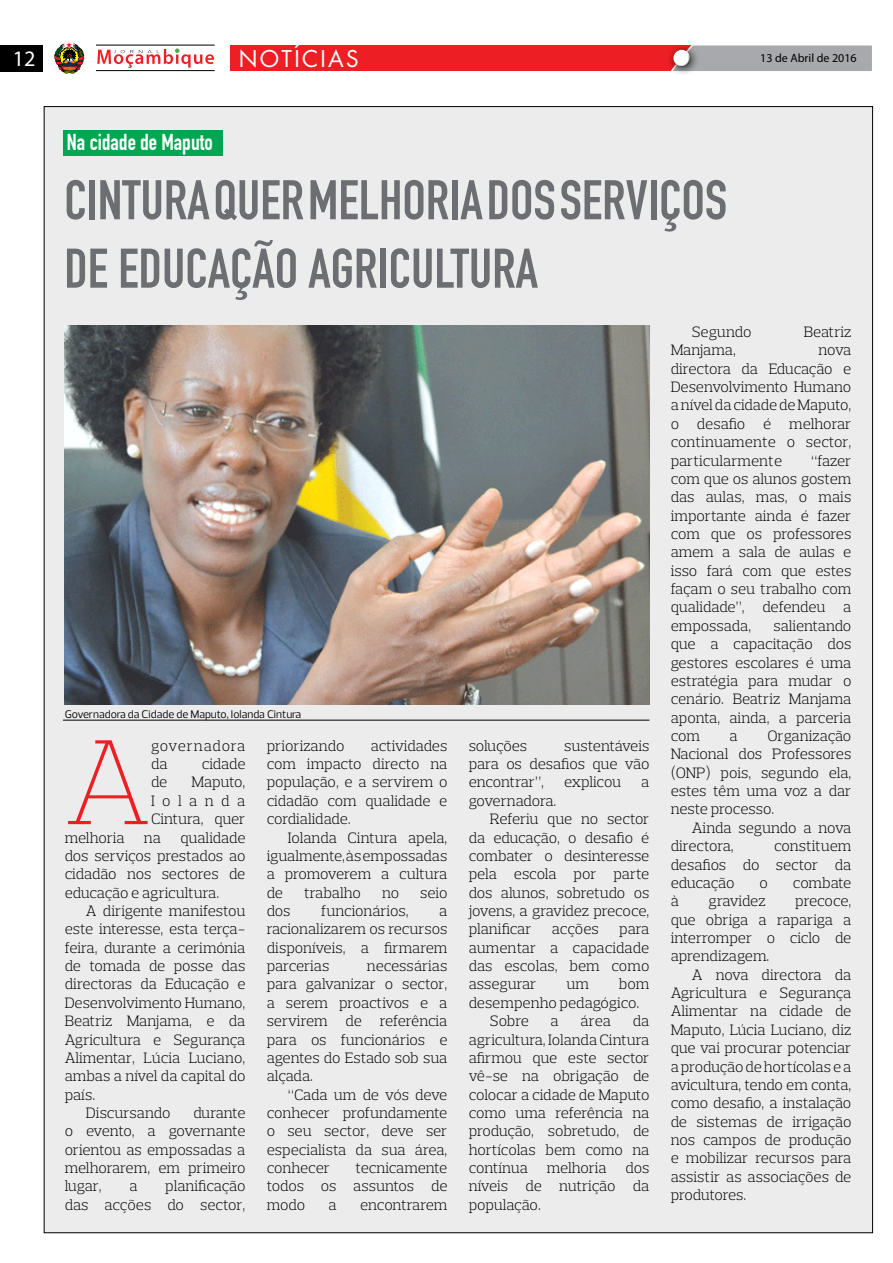
<style>
.page{position:relative;width:893px;height:1263px;background:#fff}
.page>*{position:absolute;margin:0;border:0;box-sizing:border-box;transform-origin:0 0}
.t1{font:200 123.3px "Prelo Slab";color:#ed1f24}
.t2{font:700 54.9px/68.4px "DIN Condensed";color:#6d6e71}
.t3{font:700 22.5px "DIN Condensed";color:#fff}
.t4{font:22.5px "Futura";letter-spacing:.1em;color:#fff}
.t5{font:22.2px "Myriad Pro";color:#fff}
.t6{font:300 15.3px/18.3px "Prelo Slab";letter-spacing:-.01em;color:#000;text-align:justify}
.t7{font:300 15.3px/18.3px "Prelo Slab";letter-spacing:.04em;color:#000}
.t8{font:12px "Myriad Pro";color:#000}
.t9{font:11.25px "Prelo";color:#000}
</style>
<div class="page">
<div style="left:44px;top:107px;width:829px;height:1126px;background:#ececed"></div>
<div style="left:64px;top:130px;width:159px;height:26px;background:#00a651"></div>
<div style="left:230px;top:45px;width:642px;height:26px;background:#ed1f24"></div>
<div style="left:699px;top:45px;width:173px;height:26px;background:#a7a9ac"></div>
<div style="left:0;top:45px;width:43px;height:26px;background:#000"></div>
<div style="left:42px;top:31px;width:55px;height:55px;background:#fff"></div>
<svg style="left:54px;top:42px;width:30px;height:32px"></svg>
<div style="left:667px;top:44px;width:32px;height:32px;background:#000;opacity:.75"></div>
<div style="left:672px;top:49px;width:20px;height:14px;background:#fff;opacity:.75"></div>
<div style="left:672px;top:52px;width:20px;height:17px;background:#000;opacity:.75"></div>
<hr style="left:96px;top:70px;width:119px;height:1px;background:#000">
<hr style="left:96px;top:45px;width:119px;height:1px;background:#000">
<svg style="left:97px;top:48px;width:117px;height:20px"></svg>
<img style="left:65px;top:326px;width:584px;height:379px">
<hr style="left:63px;top:720px;width:586px;height:1px;background:#000">
<h3 class="t5" style="left:13px;top:45px;width:24px">12</h3>
<h3 class="t4" style="left:239px;top:44px;width:121px">NOTÍCIAS</h3>
<p class="t8" style="left:760px;top:51px;width:98px">13 de Abril de 2016</p>
<h3 class="t3" style="left:67px;top:129px;width:147px">Na cidade de Maputo</h3>
<h2 class="t2" style="left:64px;top:166px;width:664px">CINTURA QUER MELHORIA DOS SERVIÇOS<br>DE EDUCAÇÃO AGRICULTURA</h2>
<p class="t9" style="left:65px;top:707px;width:238px">Governadora da Cidade de Maputo, Iolanda Cintura</p>
<h1 class="t1" style="left:65px;top:707px;width:88px">A</h1>
<p class="t7" style="left:151px;top:736px;width:96px">governadora da</p>
<p class="t6" style="left:202px;top:755px;width:45px">cidade</p>
<p class="t6" style="left:151px;top:773px;width:18px">de</p>
<p class="t6" style="left:151px;top:773px;width:96px;text-indent:41px">Maputo, Iolanda Cintura, quer</p>
<p class="t6" style="left:65px;top:828px;width:61px">melhoria</p>
<p class="t6" style="left:144px;top:828px;width:19px">na</p>
<p class="t6" style="left:65px;top:828px;width:182px;text-indent:116px">qualidade dos serviços prestados ao cidadão nos sectores de educação e agricultura.</p>
<p class="t6" style="left:86px;top:901px;width:161px">A dirigente manifestou</p>
<p class="t6" style="left:65px;top:920px;width:182px">este interesse, esta terça-</p>
<p class="t6" style="left:65px;top:938px;width:182px">feira, durante a cerimónia</p>
<p class="t6" style="left:65px;top:957px;width:182px">de tomada de posse das</p>
<p class="t6" style="left:65px;top:975px;width:182px">directoras da Educação e</p>
<p class="t6" style="left:65px;top:993px;width:182px">Desenvolvimento Humano,</p>
<p class="t6" style="left:65px;top:1012px;width:182px">Beatriz Manjama, e da</p>
<p class="t6" style="left:65px;top:1030px;width:182px">Agricultura e Segurança</p>
<p class="t6" style="left:65px;top:1048px;width:182px">Alimentar, Lúcia Luciano,</p>
<p class="t6" style="left:65px;top:1067px;width:182px">ambas a nível da capital do</p>
<p class="t6" style="left:65px;top:1085px;width:32px">país.</p>
<p class="t6" style="left:86px;top:1103px;width:86px">Discursando</p>
<p class="t6" style="left:65px;top:1103px;width:182px;text-indent:129px">durante o evento, a governante orientou as empossadas a melhorarem, em primeiro lugar,</p>
<p class="t6" style="left:65px;top:1177px;width:182px;text-align:right">planificação<br>das acções do sector,</p>
<p class="t6" style="left:129px;top:1177px;width:10px">a</p>
<p class="t6" style="left:267px;top:736px;width:79px">priorizando</p>
<p class="t6" style="left:267px;top:736px;width:182px;text-indent:104px">actividades com impacto directo na população, e a servirem o cidadão com qualidade e cordialidade.</p>
<p class="t6" style="left:267px;top:828px;width:182px;text-indent:21px">Iolanda Cintura apela, igualmente, às empossadas a promoverem a cultura de</p>
<p class="t6" style="left:304px;top:883px;width:58px">trabalho</p>
<p class="t6" style="left:382px;top:883px;width:19px">no</p>
<p class="t6" style="left:420px;top:883px;width:29px">seio</p>
<p class="t6" style="left:267px;top:901px;width:25px">dos</p>
<p class="t6" style="left:321px;top:901px;width:89px">funcionários,</p>
<p class="t6" style="left:267px;top:901px;width:182px;text-indent:173px">a racionalizarem os recursos disponíveis, a firmarem parcerias</p>
<p class="t6" style="left:267px;top:957px;width:182px;text-indent:100px">necessárias para galvanizar o sector, a serem proactivos e a servirem de referência para os funcionários e agentes do Estado sob sua alçada.</p>
<p class="t6" style="left:267px;top:1085px;width:182px;text-indent:21px">“Cada um de vós deve conhecer profundamente o seu sector, deve ser especialista da sua área, conhecer</p>
<p class="t6" style="left:267px;top:1159px;width:182px;text-indent:89px">tecnicamente todos os assuntos de modo</p>
<p class="t6" style="left:329px;top:1195px;width:10px">a</p>
<p class="t6" style="left:360px;top:1195px;width:89px">encontrarem</p>
<p class="t6" style="left:469px;top:736px;width:182px;text-indent:95px">sustentáveis para os desafios que vão encontrar”,</p>
<p class="t6" style="left:469px;top:736px;width:60px">soluções</p>
<p class="t6" style="left:564px;top:773px;width:59px">explicou</p>
<p class="t6" style="left:641px;top:773px;width:10px">a</p>
<p class="t6" style="left:469px;top:791px;width:89px">governadora.</p>
<p class="t6" style="left:490px;top:810px;width:161px">Referiu que no sector</p>
<p class="t6" style="left:469px;top:828px;width:182px">da educação, o desafio é</p>
<p class="t6" style="left:469px;top:846px;width:182px">combater o desinteresse</p>
<p class="t6" style="left:469px;top:865px;width:182px">pela escola por parte</p>
<p class="t6" style="left:469px;top:883px;width:182px">dos alunos, sobretudo os</p>
<p class="t6" style="left:469px;top:901px;width:182px">jovens, a gravidez precoce,</p>
<p class="t6" style="left:469px;top:920px;width:64px">planificar</p>
<p class="t6" style="left:552px;top:920px;width:48px">acções</p>
<p class="t6" style="left:469px;top:920px;width:182px;text-indent:151px">para aumentar a capacidade das escolas, bem como assegurar</p>
<p class="t6" style="left:566px;top:975px;width:24px">um</p>
<p class="t6" style="left:619px;top:975px;width:32px">bom</p>
<p class="t6" style="left:469px;top:993px;width:172px">desempenho pedagógico.</p>
<p class="t6" style="left:490px;top:1012px;width:40px">Sobre</p>
<p class="t6" style="left:551px;top:1012px;width:10px">a</p>
<p class="t6" style="left:581px;top:1012px;width:32px">área</p>
<p class="t6" style="left:469px;top:1012px;width:182px;text-indent:164px">da agricultura, Iolanda Cintura afirmou que este sector vê-se na obrigação de colocar a cidade de Maputo como uma referência na produção, sobretudo, de hortícolas bem como na contínua melhoria dos níveis de nutrição da população.</p>
<p class="t6" style="left:692px;top:323px;width:61px">Segundo</p>
<p class="t6" style="left:804px;top:323px;width:49px">Beatriz</p>
<p class="t6" style="left:671px;top:341px;width:67px">Manjama,</p>
<p class="t6" style="left:671px;top:341px;width:182px;text-indent:148px">nova directora da Educação e Desenvolvimento Humano a nível da cidade de Maputo, o desafio é melhorar continuamente o sector, particularmente</p>
<p class="t6" style="left:671px;top:451px;width:182px;text-indent:141px">“fazer com que os alunos gostem das aulas, mas, o mais importante ainda é fazer com que os professores amem a sala de aulas e isso fará com que estes façam o seu trabalho com qualidade”, defendeu a empossada,</p>
<p class="t6" style="left:671px;top:616px;width:182px;text-indent:103px">salientando que a capacitação dos gestores escolares é uma estratégia para mudar o cenário. Beatriz Manjama aponta, ainda, a parceria com</p>
<p class="t6" style="left:671px;top:727px;width:182px;text-indent:97px">Organização Nacional dos Professores (ONP) pois, segundo ela, estes têm uma voz a dar neste processo.</p>
<p class="t6" style="left:671px;top:818px;width:182px;text-indent:21px">Ainda segundo a nova directora,</p>
<p class="t6" style="left:730px;top:727px;width:10px">a</p>
<p class="t6" style="left:671px;top:837px;width:182px;text-indent:103px">constituem desafios do sector da educação</p>
<p class="t6" style="left:759px;top:873px;width:10px">o</p>
<p class="t6" style="left:793px;top:873px;width:60px">combate</p>
<p class="t6" style="left:671px;top:892px;width:10px">à</p>
<p class="t6" style="left:709px;top:892px;width:59px">gravidez</p>
<p class="t6" style="left:671px;top:892px;width:182px;text-indent:125px">precoce, que obriga a rapariga a interromper o ciclo de aprendizagem.</p>
<p class="t6" style="left:671px;top:965px;width:182px;text-indent:21px">A nova directora da Agricultura e Segurança Alimentar na cidade de Maputo, Lúcia Luciano, diz que vai procurar potenciar a produção de hortícolas e a avicultura, tendo em conta, como desafio, a instalação de sistemas de irrigação nos campos de produção e mobilizar recursos para assistir as associações de produtores.</p>
</div>
